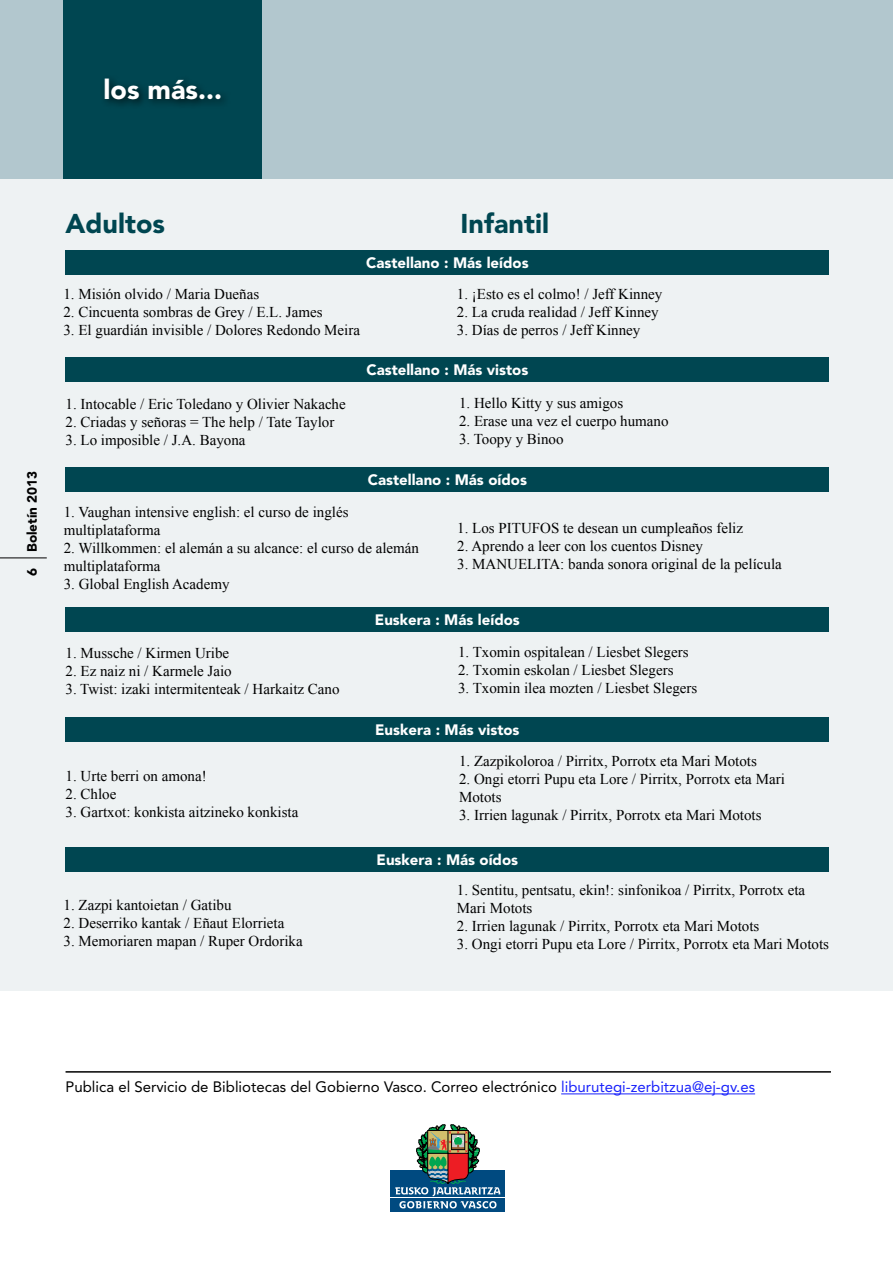
<style>
.page{position:relative;width:893px;height:1263px;background:#fff}
.page>*{position:absolute;margin:0;border:0;box-sizing:border-box;transform-origin:0 0}
.t1{font:900 27px "Avenir LT Std";color:#004651}
.t2{font:900 27px "Avenir LT Std";color:#fff}
.t3{font:15px/18px "Times New Roman";color:#000}
.t4{font:900 15px "Avenir LT Std";color:#fff}
.t5{font:15px "Avenir LT Std";color:#000}
.t6{font:900 13.5px "Avenir LT Std";color:#000}
.s1{color:#1922fb}
</style>
<div class="page">
<div style="left:0;top:172px;width:893px;height:819px;background:#eef2f3"></div>
<div style="left:0;top:0;width:893px;height:179px;background:#b2c7ce"></div>
<div style="left:63px;top:0;width:199px;height:179px;background:#004651"></div>
<div style="left:100px;top:74px;width:131px;height:36px;background:#000;opacity:.75"></div>
<div style="left:391px;top:1171px;width:114px;height:41px;background:#004a80"></div>
<hr style="left:390px;top:1197px;width:116px;height:1px;background:#fff">
<svg style="left:395px;top:1124px;width:105px;height:85px"></svg>
<hr style="left:561px;top:1093px;width:194px;height:1px;background:#1922fb">
<hr style="left:66px;top:1071px;width:765px;height:2px;background:#000">
<div style="left:66px;top:250px;width:763px;height:25px;background:#004651"></div>
<div style="left:66px;top:357px;width:763px;height:24px;background:#004651"></div>
<div style="left:66px;top:467px;width:763px;height:25px;background:#004651"></div>
<div style="left:66px;top:607px;width:763px;height:24px;background:#004651"></div>
<div style="left:66px;top:717px;width:763px;height:25px;background:#004651"></div>
<div style="left:66px;top:847px;width:763px;height:24px;background:#004651"></div>
<hr style="left:0;top:557px;width:47px;height:1px;background:#000">
<h1 class="t2" style="left:104px;top:73px;width:120px">los más...</h1>
<p class="t6" style="left:24px;top:576px;width:106px;rotate:-90deg">6 Boletín 2013</p>
<h1 class="t1" style="left:66px;top:207px;width:101px">Adultos</h1>
<h1 class="t1" style="left:461px;top:207px;width:90px">Infantil</h1>
<p class="t4" style="left:366px;top:254px;width:164px">Castellano : Más leídos</p>
<p class="t3" style="left:63px;top:285px;width:197px">1. Misión olvido / Maria Dueñas</p>
<p class="t3" style="left:63px;top:303px;width:261px">2. Cincuenta sombras de Grey / E.L. James</p>
<p class="t3" style="left:63px;top:321px;width:298px">3. El guardián invisible / Dolores Redondo Meira</p>
<p class="t3" style="left:457px;top:285px;width:207px">1. ¡Esto es el colmo! / Jeff Kinney</p>
<p class="t3" style="left:457px;top:303px;width:203px">2. La cruda realidad / Jeff Kinney</p>
<p class="t3" style="left:457px;top:321px;width:185px">3. Días de perros / Jeff Kinney</p>
<p class="t3" style="left:66px;top:394px;width:282px">1. Intocable / Eric Toledano y Olivier Nakache</p>
<p class="t3" style="left:66px;top:412px;width:270px">2. Criadas y señoras = The help / Tate Taylor</p>
<p class="t3" style="left:66px;top:430px;width:181px">3. Lo imposible / J.A. Bayona</p>
<p class="t4" style="left:366px;top:361px;width:163px">Castellano : Más vistos</p>
<p class="t3" style="left:459px;top:393px;width:166px">1. Hello Kitty y sus amigos</p>
<p class="t3" style="left:459px;top:411px;width:211px">2. Erase una vez el cuerpo humano</p>
<p class="t3" style="left:459px;top:429px;width:106px">3. Toopy y Binoo</p>
<p class="t4" style="left:368px;top:471px;width:161px">Castellano : Más oídos</p>
<p class="t3" style="left:64px;top:503px;width:286px">1. Vaughan intensive english: el curso de inglés multiplataforma</p>
<p class="t3" style="left:64px;top:539px;width:357px">2. Willkommen: el alemán a su alcance: el curso de alemán multiplataforma</p>
<p class="t3" style="left:64px;top:575px;width:167px">3. Global English Academy</p>
<p class="t3" style="left:457px;top:518px;width:287px">1. Los PITUFOS te desean un cumpleaños feliz</p>
<p class="t3" style="left:457px;top:536px;width:247px">2. Aprendo a leer con los cuentos Disney</p>
<p class="t3" style="left:457px;top:554px;width:326px">3. MANUELITA: banda sonora original de la película</p>
<p class="t3" style="left:66px;top:644px;width:165px">1. Mussche / Kirmen Uribe</p>
<p class="t3" style="left:66px;top:662px;width:168px">2. Ez naiz ni / Karmele Jaio</p>
<p class="t3" style="left:66px;top:680px;width:276px">3. Twist: izaki intermitenteak / Harkaitz Cano</p>
<p class="t3" style="left:66px;top:767px;width:143px">1. Urte berri on amona!</p>
<p class="t3" style="left:66px;top:785px;width:52px">2. Chloe</p>
<p class="t3" style="left:66px;top:803px;width:234px">3. Gartxot: konkista aitzineko konkista</p>
<p class="t3" style="left:64px;top:895px;width:169px">1. Zazpi kantoietan / Gatibu</p>
<p class="t3" style="left:64px;top:913px;width:222px">2. Deserriko kantak / Eñaut Elorrieta</p>
<p class="t3" style="left:64px;top:931px;width:241px">3. Memoriaren mapan / Ruper Ordorika</p>
<p class="t4" style="left:375px;top:610px;width:146px">Euskera : Más leídos</p>
<p class="t3" style="left:458px;top:642px;width:232px">1. Txomin ospitalean / Liesbet Slegers</p>
<p class="t3" style="left:458px;top:660px;width:217px">2. Txomin eskolan / Liesbet Slegers</p>
<p class="t3" style="left:458px;top:678px;width:241px">3. Txomin ilea mozten / Liesbet Slegers</p>
<p class="t4" style="left:375px;top:721px;width:146px">Euskera : Más vistos</p>
<p class="t3" style="left:459px;top:751px;width:299px">1. Zazpikoloroa / Pirritx, Porrotx eta Mari Motots</p>
<p class="t3" style="left:459px;top:769px;width:327px">2. Ongi etorri Pupu eta Lore / Pirritx, Porrotx eta Mari<br>Motots</p>
<p class="t3" style="left:459px;top:805px;width:304px">3. Irrien lagunak / Pirritx, Porrotx eta Mari Motots</p>
<p class="t4" style="left:377px;top:850px;width:143px">Euskera : Más oídos</p>
<p class="t3" style="left:457px;top:881px;width:350px">1. Sentitu, pentsatu, ekin!: sinfonikoa / Pirritx, Porrotx eta<br>Mari Motots</p>
<p class="t3" style="left:457px;top:917px;width:304px">2. Irrien lagunak / Pirritx, Porrotx eta Mari Motots</p>
<p class="t3" style="left:457px;top:935px;width:374px">3. Ongi etorri Pupu eta Lore / Pirritx, Porrotx eta Mari Motots</p>
<p class="t5" style="left:66px;top:1078px;width:691px">Publica el Servicio de Bibliotecas del Gobierno Vasco. Correo electrónico <span class="s1">liburutegi-zerbitzua@ej-gv.es</span></p>
</div>
